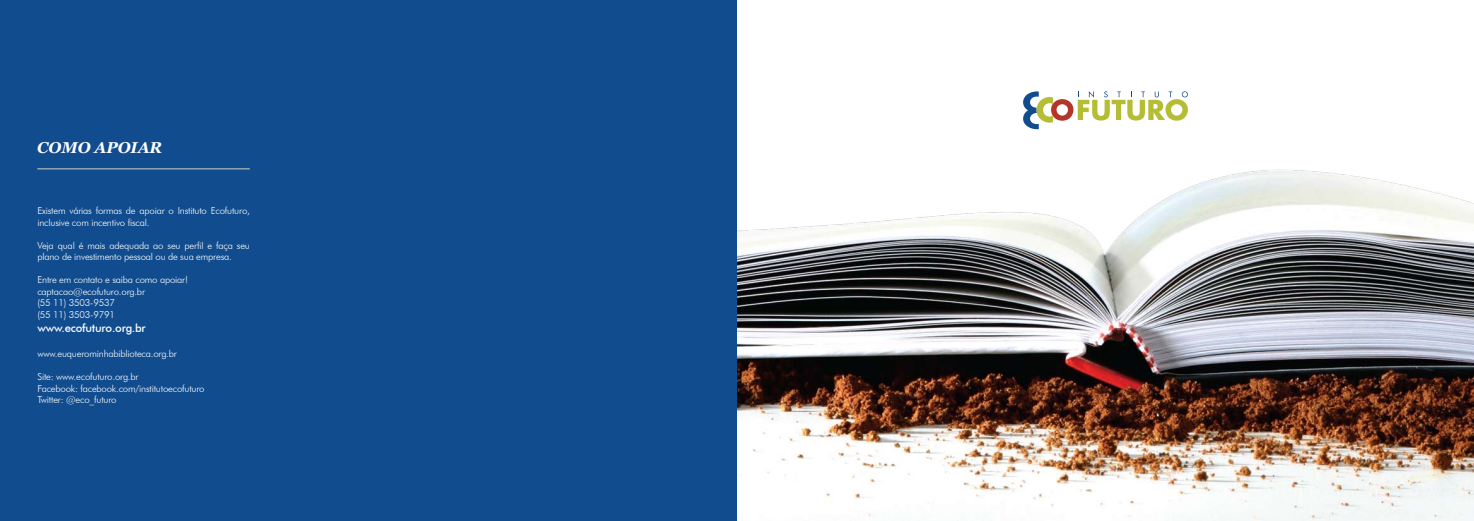
<style>
.page{position:relative;width:1474px;height:521px;background:#fff}
.page>*{position:absolute;margin:0;border:0;box-sizing:border-box;transform-origin:0 0}
.t1{font:italic 700 15.75px "Georgia";color:#fff}
.t2{font:500 11.38px "Futura BT";letter-spacing:-.02em;color:#fff}
.t3{font:300 9.62px/11.5px "Futura BT";letter-spacing:-.02em;color:#fff}
</style>
<div class="page">
<img style="left:737px;top:129px;width:736px;height:392px">
<svg style="left:1023px;top:91px;width:164px;height:38px"></svg>
<div style="left:0;top:0;width:737px;height:521px;background:#114c8e"></div>
<hr style="left:37px;top:168px;width:213px;height:1px;background:#d3d1c3">
<h1 class="t1" style="left:37px;top:138px;width:126px">COMO APOIAR</h1>
<p class="t3" style="left:37px;top:205px;width:214px">Existem várias formas de apoiar o Instituto Ecofuturo, inclusive com incentivo fiscal.</p>
<p class="t3" style="left:37px;top:239px;width:214px">Veja qual é mais adequada ao seu perfil e faça seu plano de investimento pessoal ou de sua empresa.</p>
<p class="t3" style="left:37px;top:274px;width:152px">Entre em contato e saiba como apoiar! captacao@ecofuturo.org.br<br>(55 11) 3503-9537<br>(55 11) 3503-9791</p>
<p class="t2" style="left:37px;top:321px;width:110px">www.ecofuturo.org.br</p>
<p class="t3" style="left:37px;top:348px;width:141px">www.euquerominhabiblioteca.org.br</p>
<p class="t3" style="left:37px;top:371px;width:169px">Site: www.ecofuturo.org.br<br>Facebook: facebook.com/institutoecofuturo<br>Twitter: @eco_futuro</p>
</div>
